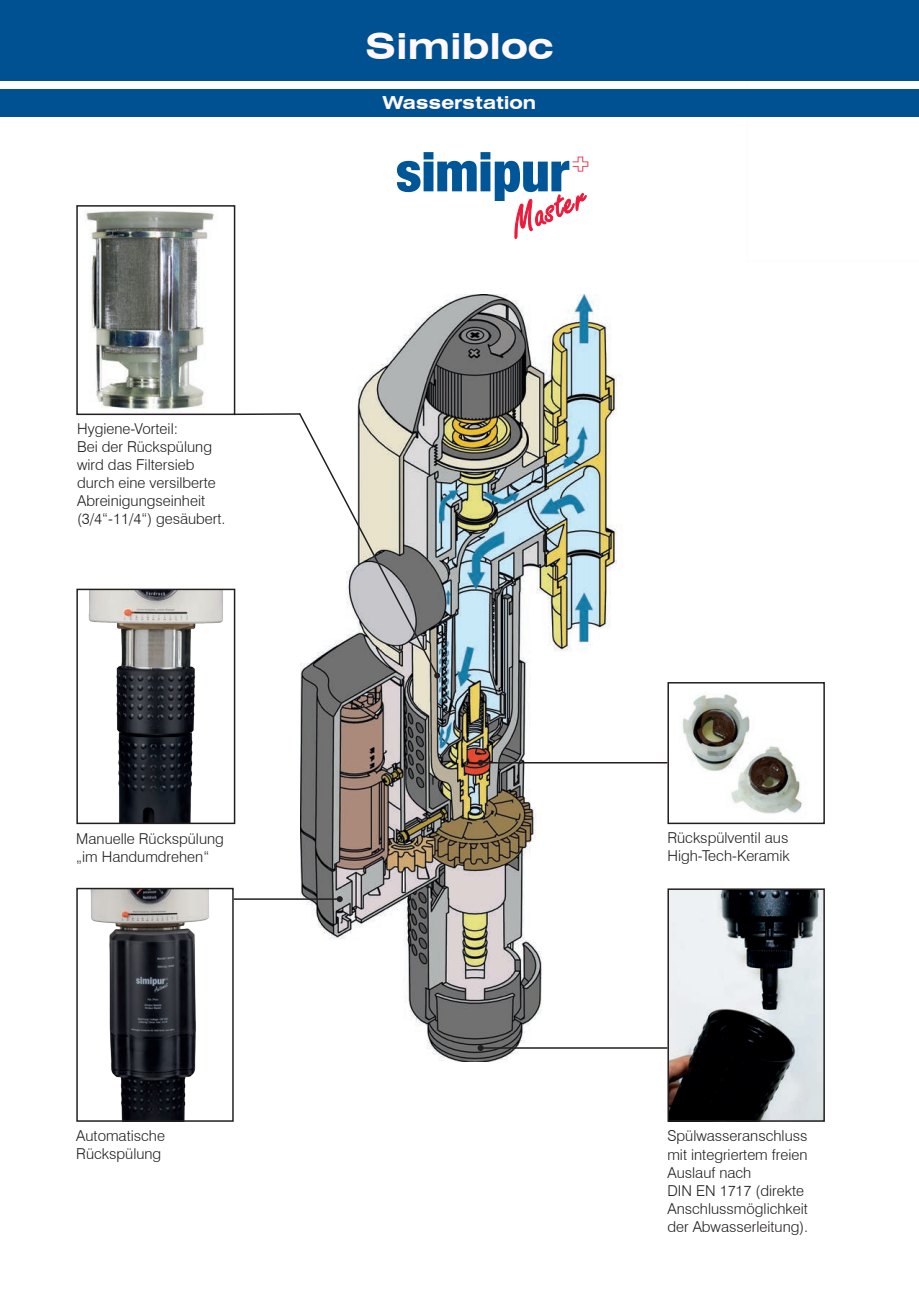
<style>
.page{position:relative;width:919px;height:1289px;background:#fff}
.page>*{position:absolute;margin:0;border:0;box-sizing:border-box;transform-origin:0 0}
.t1{font:42px "Freestyle Script";color:#ed1a3a}
.t2{font:700 expanded 36px "Swiss 721 BT";color:#fff8fd}
.t3{font:700 expanded 18px "Swiss 721 BT";color:#fff8fd}
.t4{font:300 15px/18px "Swiss 721 BT";color:#231f20}
</style>
<div class="page">
<svg style="left:0;top:89px;width:746px;height:1px"></svg>
<div style="left:0;top:0;width:918px;height:81px;background:#005191"></div>
<div style="left:0;top:90px;width:918px;height:27px;background:#005191"></div>
<img style="left:300px;top:294px;width:422px;height:767px">
<img style="left:670px;top:891px;width:151px;height:227px">
<div style="left:667px;top:888px;width:157px;height:233px;border:2px solid #231f20"></div>
<img style="left:86px;top:210px;width:128px;height:202px">
<div style="left:76px;top:205px;width:159px;height:210px;border:2px solid #231f20"></div>
<img style="left:670px;top:685px;width:132px;height:136px">
<div style="left:667px;top:682px;width:157px;height:142px;border:2px solid #231f20"></div>
<img style="left:90px;top:890px;width:119px;height:228px">
<div style="left:76px;top:887px;width:158px;height:234px;border:2px solid #231f20"></div>
<img style="left:88px;top:591px;width:135px;height:230px">
<div style="left:76px;top:588px;width:159px;height:236px;border:2px solid #231f20"></div>
<hr style="left:234px;top:898px;width:106px;height:1px;background:#231f20">
<svg style="left:337px;top:896px;width:6px;height:6px"></svg>
<svg style="left:299px;top:411px;width:141px;height:267px"></svg>
<hr style="left:234px;top:413px;width:66px;height:2px;background:#231f20">
<hr style="left:480px;top:762px;width:187px;height:1px;background:#231f20">
<svg style="left:477px;top:759px;width:6px;height:6px"></svg>
<hr style="left:480px;top:1047px;width:187px;height:1px;background:#231f20">
<svg style="left:477px;top:1044px;width:6px;height:6px"></svg>
<svg style="left:397px;top:152px;width:191px;height:87px"></svg>
<p class="t4" style="left:77px;top:419px;width:102px">Hygiene-Vorteil:</p>
<p class="t4" style="left:77px;top:437px;width:150px">Bei der Rückspülung wird das Filtersieb durch eine versilberte<br>Abreinigungseinheit (3/4“-11/4“) gesäubert.</p>
<p class="t4" style="left:76px;top:830px;width:149px">Manuelle Rückspülung „im Handumdrehen“</p>
<p class="t4" style="left:76px;top:1126px;width:90px">Automatische<br>Rückspülung</p>
<p class="t2" style="left:365px;top:25px;width:190px">Simibloc</p>
<p class="t3" style="left:382px;top:91px;width:155px">Wasserstation</p>
<p class="t1" style="left:503px;top:203px;width:81px;rotate:-23deg">Master</p>
<p class="t4" style="left:667px;top:828px;width:124px">Rückspülventil aus<br>High-Tech-Keramik</p>
<p class="t4" style="left:667px;top:1126px;width:141px;text-align:justify">Spülwasseranschluss mit integriertem freien Auslauf nach</p>
<p class="t4" style="left:667px;top:1180px;width:142px">DIN EN 1717 (direkte<br>Anschlussmöglichkeit der Abwasserleitung).</p>
</div>
